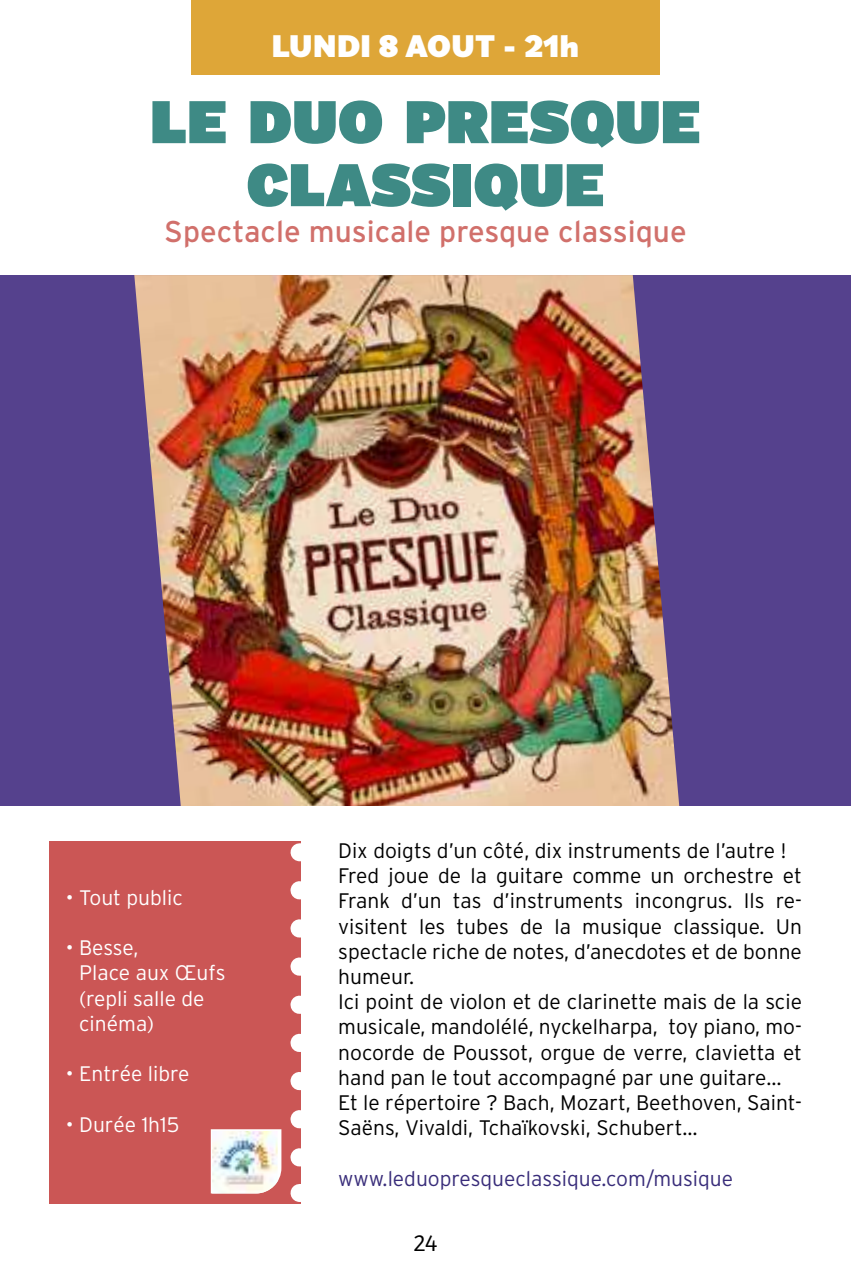
<style>
.page{position:relative;width:851px;height:1276px;background:#fff}
.page>*{position:absolute;margin:0;border:0;box-sizing:border-box;transform-origin:0 0}
.t1{font:900 60px/63px "Interstate";color:#3e8a85;text-align:center}
.t2{font:900 33px "Bilo";color:#fff}
.t3{font:30px "Interstate";color:#d1706b}
.t4{font:300 24px "Bree";color:#000}
.t5{font:300 21px/25.2px "Interstate";color:#000}
.t6{font:300 21px/25.2px "Interstate";color:#fff}
.t7{font:300 21px "Interstate";color:#392d7a}
</style>
<div class="page">
<div style="left:0;top:275px;width:850px;height:531px;background:#55418d"></div>
<img style="left:134px;top:275px;width:545px;height:531px">
<div style="left:191px;top:0;width:468px;height:74px;background:#dea638"></div>
<div style="left:49px;top:841px;width:251px;height:362px;background:#cb5655"></div>
<svg style="left:290px;top:890px;width:11px;height:284px"></svg>
<svg style="left:299px;top:843px;width:1px;height:18px"></svg>
<svg style="left:299px;top:1184px;width:1px;height:18px"></svg>
<svg style="left:211px;top:1129px;width:70px;height:64px"></svg>
<img style="left:212px;top:1131px;width:65px;height:62px">
<h2 class="t2" style="left:271px;top:24px;width:309px">LUNDI 8 AOUT - 21h</h2>
<h1 class="t1" style="left:150px;top:88px;width:552px">LE DUO PRESQUE<br>CLASSIQUE</h1>
<h3 class="t3" style="left:164px;top:215px;width:524px">Spectacle musicale presque classique</h3>
<p class="t6" style="left:66px;top:884px;width:118px">• Tout public</p>
<p class="t6" style="left:79px;top:935px;width:148px;text-indent:-13px">• Besse,<br>Place aux Œufs (repli salle de cinéma)</p>
<p class="t6" style="left:66px;top:1061px;width:125px">• Entrée libre</p>
<p class="t6" style="left:66px;top:1111px;width:115px">• Durée 1h15</p>
<p class="t5" style="left:338px;top:838px;width:465px">Dix doigts d’un côté, dix instruments de l’autre !<br>Fred joue de la guitare comme un orchestre et Frank d’un tas d’instruments incongrus. Ils re&shy;visitent les tubes de la musique classique. Un spectacle riche de notes, d’anecdotes et de bonne humeur.<br>Ici point de violon et de clarinette mais de la scie musicale, mandolélé, nyckelharpa, toy piano, mo&shy;nocorde de Poussot, orgue de verre, clavietta et hand pan le tout accompagné par une guitare… Et le répertoire ? Bach, Mozart, Beethoven, Saint-Saëns, Vivaldi, Tchaïkovski, Schubert…</p>
<p class="t7" style="left:338px;top:1166px;width:396px">www.leduopresqueclassique.com/musique</p>
<p class="t4" style="left:413px;top:1225px;width:25px">24</p>
</div>
